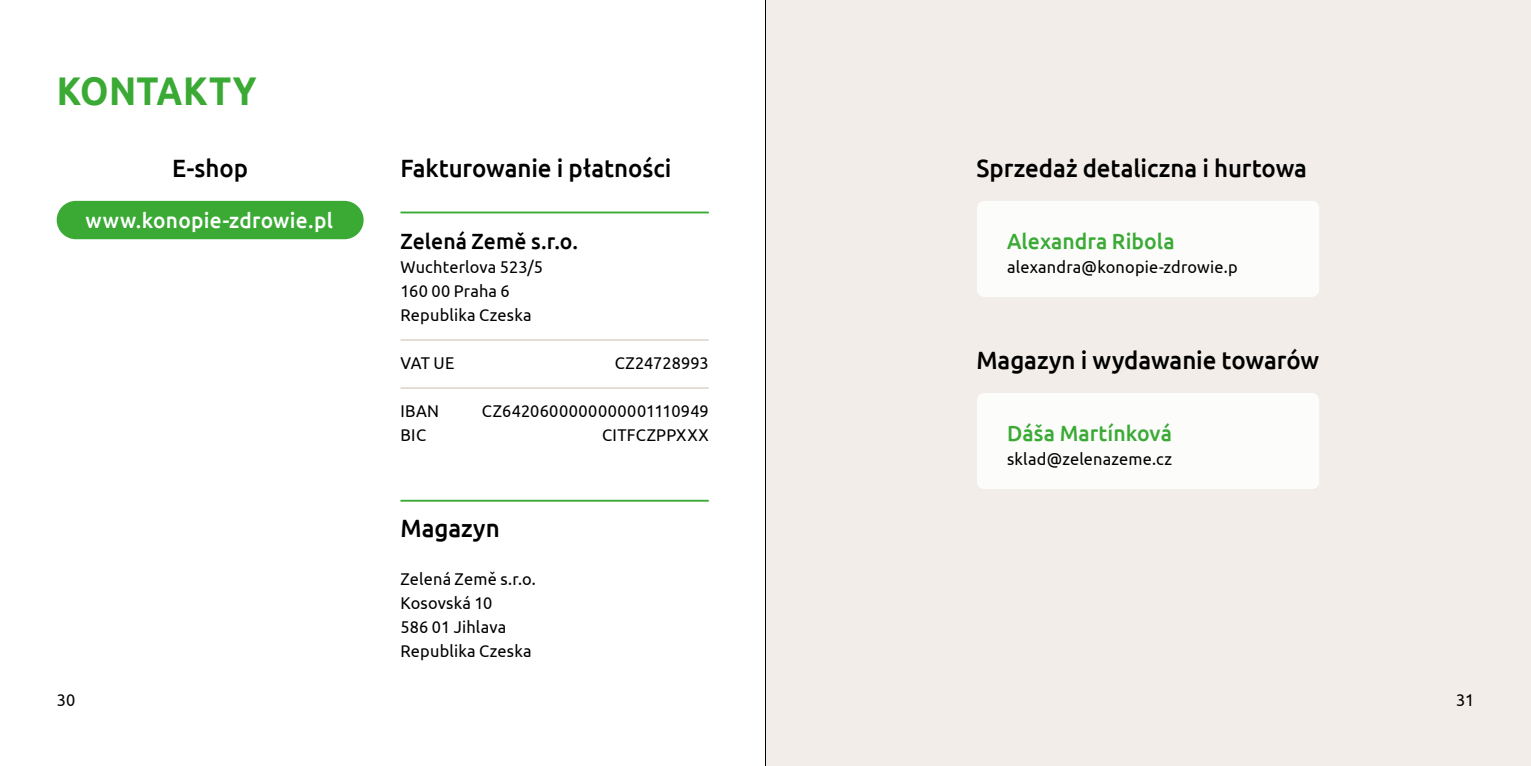
<style>
.page{position:relative;width:1531px;height:766px;background:#fff}
.page>*{position:absolute;margin:0;border:0;box-sizing:border-box;transform-origin:0 0}
.t1{font:700 40px "Ubuntu";letter-spacing:.01em;color:#3aaa35;scale:.9 1}
.t2{font:500 25px "Ubuntu";letter-spacing:-.005em;color:#000;scale:.96 1}
.t3{font:500 22px "Ubuntu";color:#3aaa35;scale:.96 1}
.t4{font:500 22px "Ubuntu";color:#000;scale:.96 1}
.t5{font:500 21.75px "Ubuntu";letter-spacing:.01em;color:#fff;scale:.96 1}
.t6{font:17px/24px "Ubuntu";letter-spacing:.01em;color:#000;scale:.96 1}
</style>
<div class="page">
<div style="left:765px;top:0;width:766px;height:765px;background:#f2ede8"></div>
<hr style="left:400px;top:211px;width:309px;height:2px;background:#3aaa35">
<hr style="left:400px;top:339px;width:309px;height:1px;background:#d5cbbd">
<hr style="left:400px;top:387px;width:309px;height:1px;background:#d5cbbd">
<hr style="left:400px;top:499px;width:309px;height:2px;background:#3aaa35">
<div style="left:57px;top:201px;width:307px;height:38px;background:#3aaa35;border-radius:19px"></div>
<div style="left:977px;top:201px;width:342px;height:96px;background:#fcfcfb;border-radius:7px"></div>
<div style="left:977px;top:393px;width:342px;height:96px;background:#fcfcfb;border-radius:7px"></div>
<hr style="left:765px;top:0;width:1px;height:765px;background:#000">
<h1 class="t1" style="left:57px;top:66px;width:224px">KONTAKTY</h1>
<h2 class="t2" style="left:172px;top:152px;width:81px">E-shop</h2>
<h2 class="t2" style="left:400px;top:152px;width:284px">Fakturowanie i płatności</h2>
<p class="t5" style="left:86px;top:206px;width:259px">www.konopie-zdrowie.pl</p>
<p class="t4" style="left:400px;top:227px;width:187px">Zelená Země s.r.o.</p>
<p class="t6" style="left:400px;top:254px;width:150px">Wuchterlova 523/5<br>160 00 Praha 6<br>Republika Czeska</p>
<p class="t6" style="left:400px;top:350px;width:58px">VAT UE</p>
<p class="t6" style="left:615px;top:350px;width:99px">CZ24728993</p>
<p class="t6" style="left:400px;top:398px;width:42px">IBAN</p>
<p class="t6" style="left:482px;top:398px;width:238px">CZ6420600000000001110949</p>
<p class="t6" style="left:400px;top:422px;width:28px">BIC</p>
<p class="t6" style="left:602px;top:422px;width:113px">CITFCZPPXXX</p>
<h2 class="t2" style="left:400px;top:512px;width:105px">Magazyn</h2>
<p class="t6" style="left:400px;top:566px;width:143px">Zelená Země s.r.o.<br>Kosovská 10<br>586 01 Jihlava<br>Republika Czeska</p>
<h2 class="t2" style="left:976px;top:152px;width:346px">Sprzedaż detaliczna i hurtowa</h2>
<p class="t3" style="left:1007px;top:227px;width:176px">Alexandra Ribola</p>
<p class="t6" style="left:1007px;top:254px;width:242px">alexandra@konopie-zdrowie.p</p>
<h2 class="t2" style="left:976px;top:344px;width:359px">Magazyn i wydawanie towarów</h2>
<p class="t3" style="left:1007px;top:419px;width:173px">Dáša Martínková</p>
<p class="t6" style="left:1007px;top:446px;width:173px">sklad@zelenazeme.cz</p>
<p class="t6" style="left:57px;top:687px;width:21px">30</p>
<p class="t6" style="left:1456px;top:687px;width:20px">31</p>
</div>
